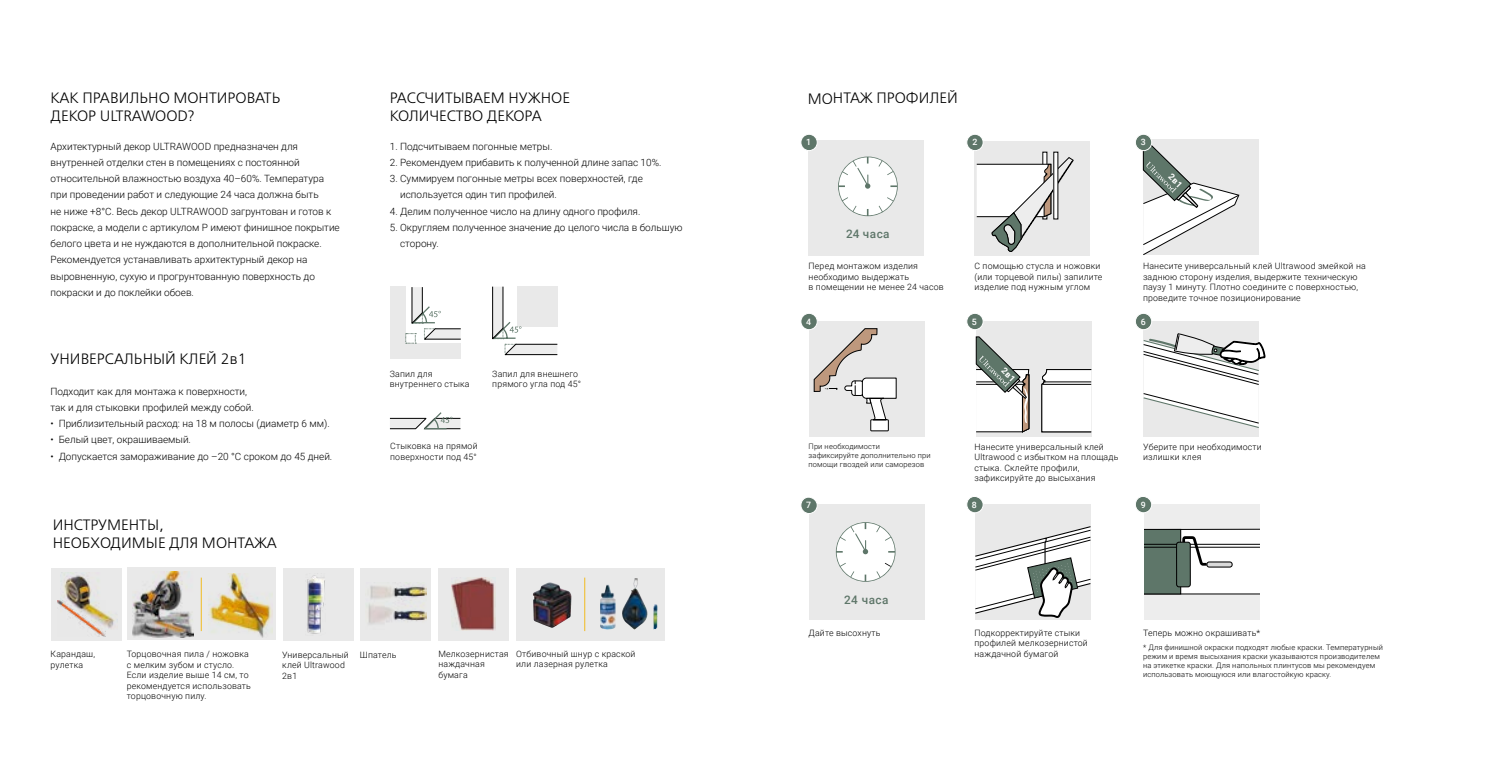
<style>
.page{position:relative;width:1489px;height:762px;background:#fff}
.page>*{position:absolute;margin:0;border:0;box-sizing:border-box;transform-origin:0 0}
.t1{font:15px/18px "Free Set Light C";color:#000}
.t2{font:500 11.75px "Roboto";letter-spacing:.04em;color:#5e7669}
.t3{font:300 10px/16.2px "Roboto";color:#000}
.t4{font:300 8.75px/10.5px "Roboto";letter-spacing:.02em;color:#000}
.t5{font:500 8.75px "Roboto";color:#fff}
.t6{font:300 7.5px/9px "Roboto";letter-spacing:.02em;color:#000}
</style>
<div class="page">
<div style="left:1144px;top:505px;width:115px;height:115px;background:#ededed"></div>
<svg style="left:1144px;top:528px;width:115px;height:67px;background:#aeb6b2"></svg>
<div style="left:1143px;top:140px;width:115px;height:115px;background:#e9e9e9"></div>
<svg style="left:1135px;top:134px;width:16px;height:17px"></svg>
<div style="left:1134px;top:134px;width:17px;height:17px;border:1px solid #fff;border-radius:50%"></div>
<div style="left:975px;top:505px;width:115px;height:115px;background:#e9e9e9"></div>
<div style="left:966px;top:496px;width:17px;height:17px;background:#5e7669;border-radius:50%"></div>
<div style="left:966px;top:496px;width:17px;height:17px;border:1px solid #fff;border-radius:50%"></div>
<div style="left:1135px;top:496px;width:16px;height:17px;background:#5e7669;border-radius:50%"></div>
<div style="left:1134px;top:496px;width:17px;height:17px;border:1px solid #fff;border-radius:50%"></div>
<svg style="left:975px;top:525px;width:116px;height:93px"></svg>
<div style="left:809px;top:505px;width:115px;height:115px;background:#e9e9e9"></div>
<div style="left:800px;top:497px;width:17px;height:16px;background:#5e7669;border-radius:50%"></div>
<div style="left:800px;top:497px;width:17px;height:17px;border:1px solid #fff;border-radius:50%"></div>
<svg style="left:835px;top:522px;width:60px;height:60px"></svg>
<div style="left:1143px;top:321px;width:115px;height:115px;background:#e9e9e9"></div>
<div style="left:1135px;top:313px;width:16px;height:17px;background:#5e7669;border-radius:50%"></div>
<div style="left:1134px;top:313px;width:17px;height:17px;border:1px solid #fff;border-radius:50%"></div>
<svg style="left:1143px;top:333px;width:122px;height:96px"></svg>
<div style="left:809px;top:322px;width:115px;height:115px;background:#e9e9e9"></div>
<div style="left:800px;top:313px;width:17px;height:17px;background:#5e7669;border-radius:50%"></div>
<div style="left:800px;top:313px;width:17px;height:17px;border:1px solid #fff;border-radius:50%"></div>
<div style="left:974px;top:141px;width:115px;height:115px;background:#e9e9e9"></div>
<div style="left:966px;top:134px;width:17px;height:17px;background:#5e7669;border-radius:50%"></div>
<div style="left:966px;top:134px;width:17px;height:17px;border:1px solid #fff;border-radius:50%"></div>
<svg style="left:976px;top:157px;width:97px;height:95px"></svg>
<div style="left:808px;top:141px;width:115px;height:115px;background:#e9e9e9"></div>
<div style="left:800px;top:134px;width:17px;height:17px;background:#5e7669;border-radius:50%"></div>
<div style="left:800px;top:134px;width:17px;height:17px;border:1px solid #fff;border-radius:50%"></div>
<svg style="left:838px;top:156px;width:59px;height:60px"></svg>
<div style="left:976px;top:321px;width:115px;height:115px;background:#e9e9e9"></div>
<div style="left:966px;top:313px;width:17px;height:17px;background:#5e7669;border-radius:50%"></div>
<div style="left:966px;top:313px;width:17px;height:17px;border:1px solid #fff;border-radius:50%"></div>
<svg style="left:1041px;top:369px;width:50px;height:63px;background:#eee"></svg>
<hr style="left:1044px;top:382px;width:47px;height:1px;background:#000">
<hr style="left:1042px;top:384px;width:49px;height:1px;background:#000">
<svg style="left:813px;top:328px;width:83px;height:103px"></svg>
<div style="left:51px;top:568px;width:71px;height:72px;background:#e9e9e9"></div>
<div style="left:360px;top:568px;width:71px;height:72px;background:#e9e9e9"></div>
<div style="left:438px;top:568px;width:71px;height:72px;background:#e9e9e9"></div>
<div style="left:282px;top:568px;width:71px;height:72px;background:#e9e9e9"></div>
<div style="left:127px;top:568px;width:149px;height:72px;background:#e9e9e9"></div>
<img style="left:516px;top:568px;width:149px;height:72px">
<img style="left:451px;top:577px;width:44px;height:53px">
<img style="left:60px;top:572px;width:55px;height:57px">
<img style="left:57px;top:600px;width:49px;height:36px">
<img style="left:208px;top:573px;width:64px;height:64px">
<img style="left:622px;top:578px;width:13px;height:31px">
<img style="left:133px;top:571px;width:61px;height:66px">
<img style="left:533px;top:582px;width:16px;height:17px">
<img style="left:307px;top:575px;width:18px;height:59px">
<img style="left:368px;top:582px;width:58px;height:42px">
<hr style="left:201px;top:577px;width:1px;height:54px;background:#f1bb20">
<hr style="left:584px;top:577px;width:1px;height:54px;background:#f1bb20">
<div style="left:390px;top:287px;width:15px;height:72px;background:#e9e9e9"></div>
<div style="left:390px;top:343px;width:71px;height:16px;background:#e9e9e9"></div>
<svg style="left:405px;top:287px;width:56px;height:57px"></svg>
<svg style="left:492px;top:286px;width:65px;height:69px"></svg>
<svg style="left:389px;top:412px;width:72px;height:18px"></svg>
<svg style="left:1142px;top:140px;width:96px;height:115px"></svg>
<svg style="left:975px;top:337px;width:54px;height:95px"></svg>
<h1 class="t1" style="left:51px;top:89px;width:231px">КАК ПРАВИЛЬНО МОНТИРОВАТЬ<br>ДЕКОР ULTRAWOOD?</h1>
<p class="t3" style="left:51px;top:137px;width:291px">Архитектурный декор ULTRAWOOD предназначен для внутренней отделки стен в помещениях с постоянной относительной влажностью воздуха 40–60%. Температура при проведении работ и следующие 24 часа должна быть<br>не ниже +8°С. Весь декор ULTRAWOOD загрунтован и готов к покраске, а модели с артикулом P имеют финишное покрытие белого цвета и не нуждаются в дополнительной покраске.<br>Рекомендуется устанавливать архитектурный декор на выровненную, сухую и прогрунтованную поверхность до покраски и до поклейки обоев.</p>
<h1 class="t1" style="left:51px;top:350px;width:198px">УНИВЕРСАЛЬНЫЙ КЛЕЙ 2в1</h1>
<p class="t3" style="left:51px;top:383px;width:283px">Подходит как для монтажа к поверхности,<br>так и для стыковки профилей между собой.<br>ꞏ Приблизительный расход: на 18 м полосы (диаметр 6 мм). ꞏ Белый цвет, окрашиваемый.<br>ꞏ Допускается замораживание до –20 °С сроком до 45 дней.</p>
<h1 class="t1" style="left:53px;top:516px;width:225px">ИНСТРУМЕНТЫ,<br>НЕОБХОДИМЫЕ ДЛЯ МОНТАЖА</h1>
<h1 class="t1" style="left:390px;top:89px;width:182px">РАCСЧИТЫВАЕМ НУЖНОЕ<br>КОЛИЧЕСТВО ДЕКОРА</h1>
<p class="t3" style="left:390px;top:137px;width:164px">1. Подсчитываем погонные метры.</p>
<p class="t3" style="left:390px;top:154px;width:273px">2. Рекомендуем прибавить к полученной длине запас 10%.</p>
<p class="t3" style="left:400px;top:170px;width:244px;text-indent:-10px">3. Суммируем погонные метры всех поверхностей, где используется один тип профилей.</p>
<p class="t3" style="left:390px;top:202px;width:252px">4. Делим полученное число на длину одного профиля.</p>
<p class="t3" style="left:400px;top:219px;width:284px;text-indent:-10px">5. Округляем полученное значение до целого числа в большую сторону.</p>
<p class="t4" style="left:390px;top:368px;width:81px">Запил для внутреннего стыка</p>
<p class="t4" style="left:492px;top:368px;width:90px">Запил для внешнего прямого угла под 45°</p>
<p class="t4" style="left:390px;top:440px;width:89px">Стыковка на прямой поверхности под 45°</p>
<p class="t4" style="left:51px;top:649px;width:46px">Карандаш, рулетка</p>
<p class="t4" style="left:360px;top:649px;width:38px">Шпатель</p>
<p class="t4" style="left:438px;top:648px;width:72px">Мелкозернистая наждачная бумага</p>
<p class="t4" style="left:516px;top:648px;width:121px">Отбивочный шнур с краской или лазерная рулетка</p>
<p class="t4" style="left:282px;top:649px;width:68px">Универсальный клей Ultrawood<br>2в1</p>
<p class="t4" style="left:127px;top:649px;width:126px">Торцовочная пила / ножовка с мелким зубом и стусло.<br>Если изделие выше 14 см, то рекомендуется использовать торцовочную пилу.</p>
<h1 class="t1" style="left:807px;top:90px;width:152px">МОНТАЖ ПРОФИЛЕЙ</h1>
<p class="t5" style="left:806px;top:136px;width:6px">1</p>
<p class="t5" style="left:972px;top:136px;width:6px">2</p>
<p class="t5" style="left:1140px;top:136px;width:6px">3</p>
<p class="t2" style="left:846px;top:226px;width:45px">24 часа</p>
<p class="t4" style="left:808px;top:260px;width:137px">Перед монтажом изделия необходимо выдержать<br>в помещении не менее 24 часов</p>
<p class="t4" style="left:974px;top:260px;width:129px">С помощью стусла и ножовки (или торцевой пилы) запилите изделие под нужным углом</p>
<p class="t4" style="left:1142px;top:260px;width:224px">Нанесите универсальный клей Ultrawood змейкой на заднюю сторону изделия, выдержите техническую паузу 1 минуту. Плотно соедините с поверхностью, проведите точное позиционирование</p>
<p class="t5" style="left:806px;top:316px;width:6px">4</p>
<p class="t5" style="left:971px;top:316px;width:6px">5</p>
<p class="t5" style="left:1140px;top:316px;width:6px">6</p>
<p class="t6" style="left:808px;top:441px;width:124px">При необходимости зафиксируйте дополнительно при помощи гвоздей или саморезов</p>
<p class="t5" style="left:806px;top:499px;width:6px">7</p>
<p class="t2" style="left:844px;top:591px;width:46px">24 часа</p>
<p class="t4" style="left:974px;top:441px;width:145px">Нанесите универсальный клей<br>Ultrawood c избытком на площадь стыка. Склейте профили, зафиксируйте до высыхания</p>
<p class="t5" style="left:971px;top:499px;width:6px">8</p>
<p class="t4" style="left:1142px;top:441px;width:120px">Уберите при необходимости излишки клея</p>
<p class="t5" style="left:1140px;top:499px;width:6px">9</p>
<p class="t4" style="left:808px;top:627px;width:73px">Дайте высохнуть</p>
<p class="t4" style="left:1142px;top:627px;width:119px">Теперь можно окрашивать*</p>
<p class="t4" style="left:974px;top:627px;width:115px">Подкорректируйте стыки профилей мелкозернистой наждачной бумагой</p>
<p class="t6" style="left:1142px;top:643px;width:241px">* Для финишной окраски подходят любые краски. Температурный режим и время высыхания краски указываются производителем на этикетке краски. Для напольных плинтусов мы рекомендуем использовать моющуюся или влагостойкую краску.</p>
</div>
